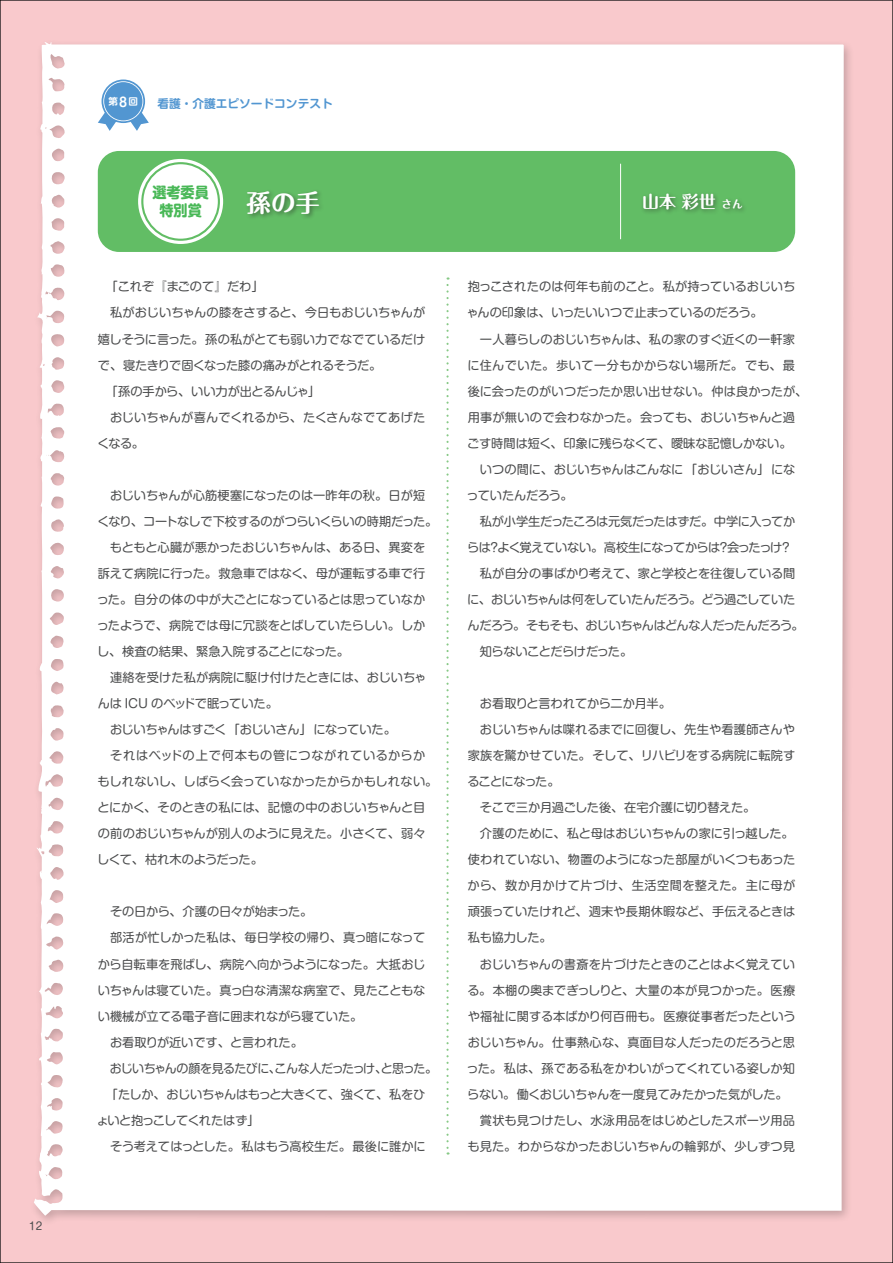
<style>
.page{position:relative;width:893px;height:1263px;background:#f9c9cc}
.page>*{position:absolute;margin:0;border:0;box-sizing:border-box;transform-origin:0 0}
.t1{font:700 24.45px "Maru Fo Pro";color:#fff}
.t2{font:700 16.95px "Maru Fo Pro";color:#fff}
.t3{font:700 14.85px/18px "Shin M Go Pr 6";color:#49b857;text-align:center;scale:.95 1}
.t4{font:12.15px/26.1px "Shin M Go Pr 6";letter-spacing:-.01em;color:#4b4c4d}
.t5{font:12.15px "Shin M Go Pr 6";letter-spacing:-.035em;color:#4b4c4d}
.t6{font:12.15px "Shin M Go Pr 6";letter-spacing:-.03em;color:#4b4c4d}
.t7{font:12.15px "Shin M Go Pr 6";letter-spacing:-.045em;color:#4b4c4d}
.t8{font:12.15px "Shin M Go Pr 6";letter-spacing:.01em;color:#4b4c4d}
.t9{font:12.15px "Shin M Go Pr 6";letter-spacing:-.04em;color:#4b4c4d}
.t10{font:12.15px "Shin M Go Pr 6";letter-spacing:.03em;color:#4b4c4d}
.t11{font:12.15px "Shin M Go Pr 6";letter-spacing:.045em;color:#4b4c4d}
.t12{font:12.15px "Shin M Go Pr 6";letter-spacing:-.055em;color:#4b4c4d}
.t13{font:12.15px "Shin M Go Pr 6";letter-spacing:-.075em;color:#4b4c4d}
.t14{font:700 11.7px "Shin M Go Pr 6 De";color:#5296d1}
.t15{font:10.65px "Shin M Go Pr 6";color:#4b4c4d}
.t16{font:700 9.6px "Shin M Go Pr 6 De";color:#fff}
.s1{font-size:12.75px}
.s2{font-size:10.65px}
</style>
<div class="page">
<div style="left:29px;top:37px;width:826px;height:1189px;background:#231f20;opacity:.25"></div>
<div style="left:34px;top:41px;width:810px;height:1175px;background:#fff"></div>
<div style="left:98px;top:151px;width:697px;height:101px;background:#62bd65;border-radius:21px"></div>
<div style="left:640px;top:191px;width:108px;height:25px;background:#231f20;opacity:.5"></div>
<div style="left:244px;top:188px;width:81px;height:32px;background:#231f20;opacity:.5"></div>
<hr style="left:620px;top:164px;width:1px;height:75px;background:#fff">
<div style="left:138px;top:159px;width:85px;height:85px;background:#fff;border-radius:50%"></div>
<div style="left:141px;top:162px;width:79px;height:79px;border:2px solid #62bd65;border-radius:50%"></div>
<div style="left:102px;top:80px;width:43px;height:43px;background:#5296d1;border-radius:50%"></div>
<svg style="left:98px;top:81px;width:51px;height:50px"></svg>
<svg style="left:446px;top:277px;width:3px;height:877px"></svg>
<p class="t15" style="left:29px;top:1217px;width:14px">12</p>
<p class="t16" style="left:109px;top:94px;width:31px">第<span class="s1">8</span>回</p>
<p class="t14" style="left:157px;top:94px;width:177px">看護・介護エピソードコンテスト</p>
<p class="t3" style="left:152px;top:183px;width:61px">選考委員特別賞</p>
<h1 class="t1" style="left:247px;top:183px;width:75px">孫の手</h1>
<h2 class="t2" style="left:642px;top:188px;width:102px">山本 彩世 <span class="s2">さん</span></h2>
<p class="t4" style="left:106px;top:273px;width:159px">「これぞ『まごのて』だわ」</p>
<p class="t4" style="left:110px;top:299px;width:317px">私がおじいちゃんの膝をさすると、今日もおじいちゃんが</p>
<p class="t4" style="left:98px;top:325px;width:329px">嬉しそうに言った。孫の私がとても弱い力でなでているだけ</p>
<p class="t5" style="left:98px;top:355px;width:285px">で、寝たきりで固くなった膝の痛みがとれるそうだ。</p>
<p class="t4" style="left:106px;top:377px;width:216px">「孫の手から、いい力が出とるんじゃ」</p>
<p class="t4" style="left:110px;top:403px;width:317px">おじいちゃんが喜んでくれるから、たくさんなでてあげた</p>
<p class="t4" style="left:97px;top:429px;width:48px">くなる。</p>
<p class="t4" style="left:110px;top:481px;width:317px">おじいちゃんが心筋梗塞になったのは一昨年の秋。日が短</p>
<p class="t6" style="left:97px;top:511px;width:342px">くなり、コートなしで下校するのがつらいくらいの時期だった。</p>
<p class="t4" style="left:110px;top:534px;width:317px">もともと心臓が悪かったおじいちゃんは、ある日、異変を</p>
<p class="t4" style="left:98px;top:560px;width:329px">訴えて病院に行った。救急車ではなく、母が運転する車で行</p>
<p class="t4" style="left:97px;top:586px;width:330px">った。自分の体の中が大ごとになっているとは思っていなか</p>
<p class="t4" style="left:97px;top:612px;width:330px">ったようで、病院では母に冗談をとばしていたらしい。しか</p>
<p class="t4" style="left:97px;top:638px;width:253px">し、検査の結果、緊急入院することになった。</p>
<p class="t4" style="left:110px;top:664px;width:318px">連絡を受けた私が病院に駆け付けたときには、おじいちゃ</p>
<p class="t4" style="left:98px;top:690px;width:182px">んは ICU のベッドで眠っていた。</p>
<p class="t6" style="left:110px;top:720px;width:287px">おじいちゃんはすごく「おじいさん」になっていた。</p>
<p class="t11" style="left:110px;top:746px;width:317px">それはベッドの上で何本もの管につながれているからか</p>
<p class="t4" style="left:98px;top:768px;width:341px">もしれないし、しばらく会っていなかったからかもしれない。</p>
<p class="t4" style="left:97px;top:794px;width:329px">とにかく、そのときの私には、記憶の中のおじいちゃんと目</p>
<p class="t4" style="left:98px;top:820px;width:329px">の前のおじいちゃんが別人のように見えた。小さくて、弱々</p>
<p class="t12" style="left:97px;top:850px;width:167px">しくて、枯れ木のようだった。</p>
<p class="t4" style="left:110px;top:898px;width:204px">その日から、介護の日々が始まった。</p>
<p class="t4" style="left:110px;top:924px;width:317px">部活が忙しかった私は、毎日学校の帰り、真っ暗になって</p>
<p class="t4" style="left:98px;top:950px;width:329px">から自転車を飛ばし、病院へ向かうようになった。大抵おじ</p>
<p class="t4" style="left:98px;top:976px;width:329px">いちゃんは寝ていた。真っ白な清潔な病室で、見たこともな</p>
<p class="t4" style="left:98px;top:1002px;width:266px">い機械が立てる電子音に囲まれながら寝ていた。</p>
<p class="t4" style="left:110px;top:1028px;width:194px">お看取りが近いです、と言われた。</p>
<p class="t7" style="left:110px;top:1058px;width:329px">おじいちゃんの顔を見るたびに、こんな人だったっけ、と思った。</p>
<p class="t5" style="left:106px;top:1084px;width:321px">「たしか、おじいちゃんはもっと大きくて、強くて、私をひ</p>
<p class="t5" style="left:97px;top:1110px;width:164px">ょいと抱っこしてくれたはず」</p>
<p class="t4" style="left:110px;top:1133px;width:317px">そう考えてはっとした。私はもう高校生だ。最後に誰かに</p>
<p class="t4" style="left:467px;top:273px;width:330px">抱っこされたのは何年も前のこと。私が持っているおじいちゃんの印象は、いったいいつで止まっているのだろう。</p>
<p class="t4" style="left:467px;top:325px;width:342px;text-indent:13px">一人暮らしのおじいちゃんは、私の家のすぐ近くの一軒家に住んでいた。歩いて一分もかからない場所だ。でも、最後に会ったのがいつだったか思い出せない。仲は良かったが、用事が無いので会わなかった。会っても、おじいちゃんと過ごす時間は短く、印象に残らなくて、曖昧な記憶しかない。</p>
<p class="t4" style="left:467px;top:455px;width:330px;text-indent:13px">いつの間に、おじいちゃんはこんなに「おじいさん」になっていたんだろう。</p>
<p class="t5" style="left:480px;top:511px;width:317px">私が小学生だったころは元気だったはずだ。中学に入ってか</p>
<p class="t7" style="left:467px;top:537px;width:326px">らは？よく覚えていない。高校生になってからは？会ったっけ？</p>
<p class="t4" style="left:480px;top:560px;width:317px">私が自分の事ばかり考えて、家と学校とを往復している間</p>
<p class="t4" style="left:467px;top:586px;width:330px">に、おじいちゃんは何をしていたんだろう。どう過ごしていた</p>
<p class="t9" style="left:468px;top:615px;width:338px">んだろう。そもそも、おじいちゃんはどんな人だったんだろう。</p>
<p class="t7" style="left:480px;top:642px;width:154px">知らないことだらけだった。</p>
<p class="t4" style="left:480px;top:690px;width:193px">お看取りと言われてから二か月半。</p>
<p class="t4" style="left:480px;top:716px;width:317px">おじいちゃんは喋れるまでに回復し、先生や看護師さんや</p>
<p class="t4" style="left:468px;top:742px;width:329px">家族を驚かせていた。そして、リハビリをする病院に転院す</p>
<p class="t13" style="left:467px;top:772px;width:94px">ることになった。</p>
<p class="t6" style="left:480px;top:798px;width:277px">そこで三か月過ごした後、在宅介護に切り替えた。</p>
<p class="t4" style="left:480px;top:820px;width:315px">介護のために、私と母はおじいちゃんの家に引っ越した。</p>
<p class="t4" style="left:468px;top:846px;width:329px">使われていない、物置のようになった部屋がいくつもあった</p>
<p class="t10" style="left:468px;top:876px;width:329px">から、数か月かけて片づけ、生活空間を整えた。主に母が</p>
<p class="t8" style="left:468px;top:902px;width:329px">頑張っていたけれど、週末や長期休暇など、手伝えるときは</p>
<p class="t4" style="left:468px;top:924px;width:85px">私も協力した。</p>
<p class="t4" style="left:480px;top:950px;width:317px">おじいちゃんの書斎を片づけたときのことはよく覚えてい</p>
<p class="t8" style="left:467px;top:980px;width:329px">る。本棚の奥までぎっしりと、大量の本が見つかった。医療</p>
<p class="t4" style="left:468px;top:1002px;width:330px">や福祉に関する本ばかり何百冊も。医療従事者だったという</p>
<p class="t4" style="left:468px;top:1028px;width:329px">おじいちゃん。仕事熱心な、真面目な人だったのだろうと思</p>
<p class="t4" style="left:467px;top:1054px;width:330px">った。私は、孫である私をかわいがってくれている姿しか知</p>
<p class="t4" style="left:467px;top:1080px;width:322px">らない。働くおじいちゃんを一度見てみたかった気がした。</p>
<p class="t4" style="left:480px;top:1106px;width:317px">賞状も見つけたし、水泳用品をはじめとしたスポーツ用品</p>
<p class="t4" style="left:467px;top:1132px;width:329px">も見た。わからなかったおじいちゃんの輪郭が、少しずつ見</p>
</div>
